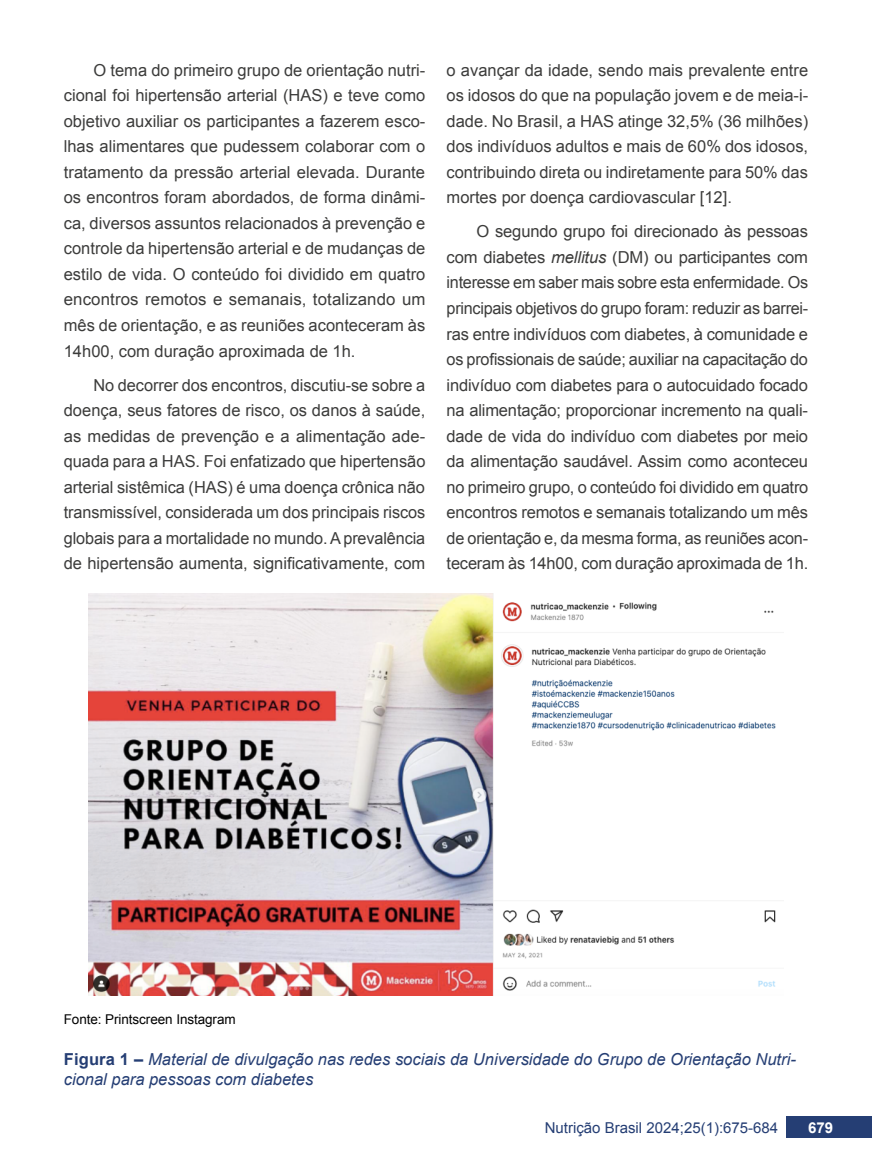
<style>
.page{position:relative;width:872px;height:1170px;background:#fff}
.page>*{position:absolute;margin:0;border:0;box-sizing:border-box;transform-origin:0 0}
.t1{font:16.5px/25.5px "Arial";color:#3c3c3b;text-align:justify}
.t2{font:italic 16.5px/19.8px "Arial";color:#253e74}
.t3{font:15px "Arial";color:#253e74}
.t4{font:700 15px "Arial";color:#fff}
.t5{font:13.5px "Arial";letter-spacing:-.005em;color:#000}
.s1{font-style:italic}
.s2{font-weight:700;font-style:normal}
</style>
<div class="page">
<div style="left:786px;top:1116px;width:86px;height:21px;background:#253e74"></div>
<img style="left:88px;top:593px;width:688px;height:402px">
<p class="t1" style="left:64px;top:57px;width:363px;text-indent:30px">O tema do primeiro grupo de orientação nutri&shy;cional foi hipertensão arterial (HAS) e teve como objetivo auxiliar os participantes a fazerem esco&shy;lhas alimentares que pudessem colaborar com o tratamento da pressão arterial elevada. Durante os encontros foram abordados, de forma dinâmi&shy;ca, diversos assuntos relacionados à prevenção e controle da hipertensão arterial e de mudanças de estilo de vida. O conteúdo foi dividido em quatro encontros remotos e semanais, totalizando um mês de orientação, e as reuniões aconteceram às 14h00, com duração aproximada de 1h.</p>
<p class="t1" style="left:64px;top:372px;width:363px;text-indent:30px">No decorrer dos encontros, discutiu-se sobre a doença, seus fatores de risco, os danos à saúde, as medidas de prevenção e a alimentação ade&shy;quada para a HAS. Foi enfatizado que hipertensão arterial sistêmica (HAS) é uma doença crônica não transmissível, considerada um dos principais riscos globais para a mortalidade no mundo. A prevalência de hipertensão aumenta, significativamente, com</p>
<p class="t1" style="left:446px;top:57px;width:363px">o avançar da idade, sendo mais prevalente entre os idosos do que na população jovem e de meia-i&shy;dade. No Brasil, a HAS atinge 32,5% (36 milhões) dos indivíduos adultos e mais de 60% dos idosos, contribuindo direta ou indiretamente para 50% das mortes por doença cardiovascular [12].</p>
<p class="t1" style="left:446px;top:219px;width:363px;text-indent:30px">O segundo grupo foi direcionado às pessoas com diabetes <span class="s1">mellitus</span> (DM) ou participantes com interesse em saber mais sobre esta enfermidade. Os principais objetivos do grupo foram: reduzir as barrei&shy;ras entre indivíduos com diabetes, à comunidade e os profissionais de saúde; auxiliar na capacitação do indivíduo com diabetes para o autocuidado focado na alimentação; proporcionar incremento na quali&shy;dade de vida do indivíduo com diabetes por meio da alimentação saudável. Assim como aconteceu no primeiro grupo, o conteúdo foi dividido em quatro encontros remotos e semanais totalizando um mês de orientação e, da mesma forma, as reuniões acon&shy;teceram às 14h00, com duração aproximada de 1h.</p>
<p class="t5" style="left:64px;top:1010px;width:173px">Fonte: Printscreen Instagram</p>
<p class="t2" style="left:64px;top:1049px;width:733px"><span class="s2">Figura 1 –</span> Material de divulgação nas redes sociais da Universidade do Grupo de Orientação Nutri&shy;cional para pessoas com diabetes</p>
<p class="t3" style="left:545px;top:1117px;width:235px">Nutrição Brasil 2024;25(1):675-684</p>
<p class="t4" style="left:808px;top:1117px;width:27px">679</p>
</div>
